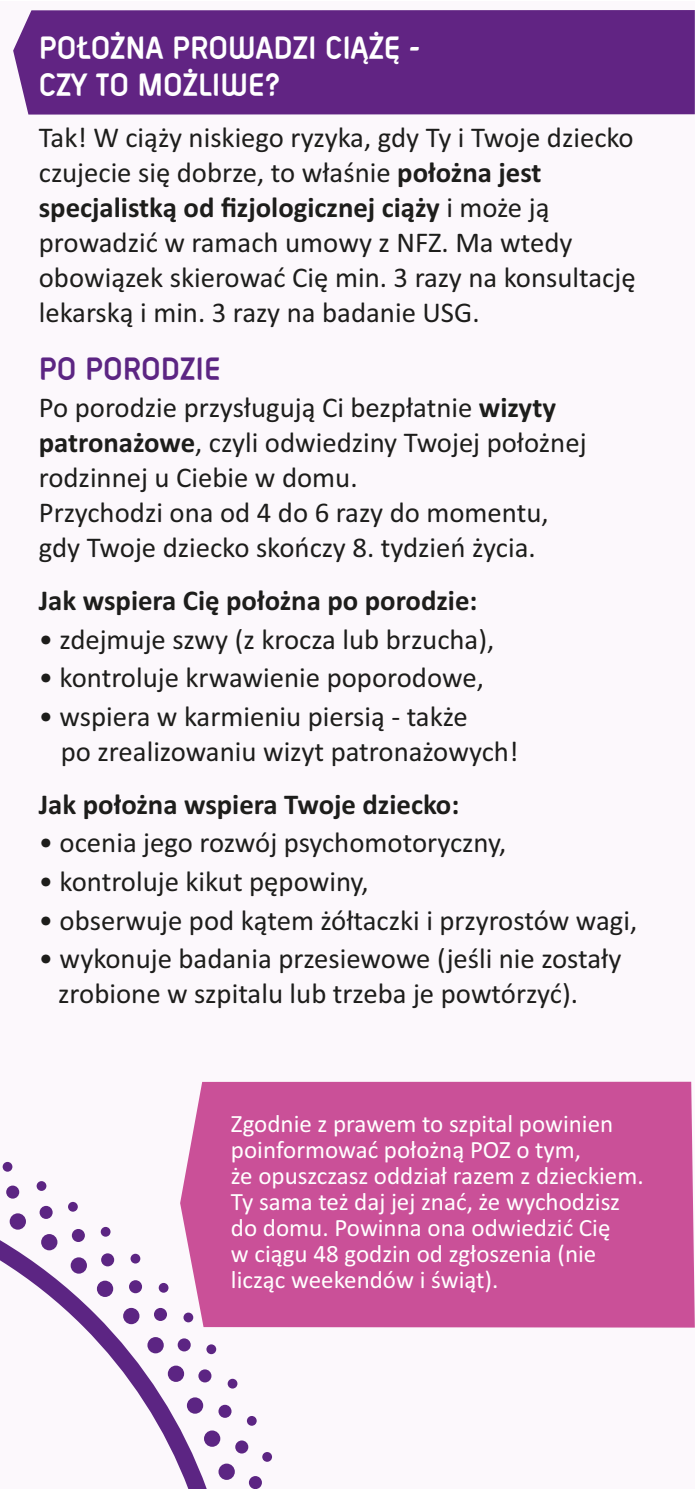
<style>
.page{position:relative;width:695px;height:1489px;background:#fff}
.page>*{position:absolute;margin:0;border:0;box-sizing:border-box;transform-origin:0 0}
.t1{font:700 35px/37px "Layar Bahtera Doomsday Condensed";color:#fff}
.t2{font:700 35px "Layar Bahtera Doomsday Condensed";color:#5c2583}
.t3{font:28.75px/35px "Calibri";color:#1d1d1b}
.t4{font:700 28.75px "Calibri";color:#1d1d1b}
.t5{font:25px/26px "Calibri";color:#fff}
.s1{font-weight:700}
</style>
<div class="page">
<div style="left:0;top:1px;width:694px;height:1487px;background:#fcf8fc"></div>
<svg style="left:0;top:1239px;width:207px;height:249px"></svg>
<div style="left:6px;top:1185px;width:13px;height:13px;background:#5c2583;border-radius:50%"></div>
<div style="left:40px;top:1205px;width:13px;height:13px;background:#5c2583;border-radius:50%"></div>
<div style="left:72px;top:1228px;width:13px;height:13px;background:#5c2583;border-radius:50%"></div>
<div style="left:101px;top:1253px;width:13px;height:13px;background:#5c2583;border-radius:50%"></div>
<div style="left:129px;top:1280px;width:13px;height:13px;background:#5c2583;border-radius:50%"></div>
<div style="left:154px;top:1307px;width:13px;height:13px;background:#5c2583;border-radius:50%"></div>
<div style="left:178px;top:1338px;width:13px;height:13px;background:#5c2583;border-radius:50%"></div>
<div style="left:198px;top:1369px;width:13px;height:13px;background:#5c2583;border-radius:50%"></div>
<div style="left:218px;top:1404px;width:13px;height:13px;background:#5c2583;border-radius:50%"></div>
<div style="left:235px;top:1440px;width:13px;height:13px;background:#5c2583;border-radius:50%"></div>
<div style="left:249px;top:1475px;width:13px;height:13px;background:#5c2583;border-radius:50%"></div>
<div style="left:3px;top:1161px;width:9px;height:10px;background:#5c2583;border-radius:50%"></div>
<svg style="left:37px;top:1180px;width:9px;height:10px"></svg>
<div style="left:68px;top:1201px;width:10px;height:10px;background:#5c2583;border-radius:50%"></div>
<div style="left:101px;top:1226px;width:9px;height:10px;background:#5c2583;border-radius:50%"></div>
<div style="left:130px;top:1253px;width:10px;height:10px;background:#5c2583;border-radius:50%"></div>
<div style="left:159px;top:1282px;width:9px;height:10px;background:#5c2583;border-radius:50%"></div>
<div style="left:206px;top:1344px;width:10px;height:9px;background:#5c2583;border-radius:50%"></div>
<svg style="left:227px;top:1378px;width:10px;height:10px"></svg>
<div style="left:247px;top:1415px;width:10px;height:10px;background:#5c2583;border-radius:50%"></div>
<svg style="left:262px;top:1451px;width:10px;height:10px"></svg>
<div style="left:10px;top:1213px;width:16px;height:16px;background:#5c2583;border-radius:50%"></div>
<div style="left:41px;top:1233px;width:16px;height:17px;background:#5c2583;border-radius:50%"></div>
<div style="left:71px;top:1257px;width:16px;height:16px;background:#5c2583;border-radius:50%"></div>
<div style="left:97px;top:1280px;width:16px;height:16px;background:#5c2583;border-radius:50%"></div>
<div style="left:123px;top:1307px;width:16px;height:16px;background:#5c2583;border-radius:50%"></div>
<div style="left:147px;top:1336px;width:17px;height:17px;background:#5c2583;border-radius:50%"></div>
<div style="left:168px;top:1365px;width:16px;height:16px;background:#5c2583;border-radius:50%"></div>
<div style="left:187px;top:1397px;width:16px;height:16px;background:#5c2583;border-radius:50%"></div>
<div style="left:204px;top:1430px;width:16px;height:16px;background:#5c2583;border-radius:50%"></div>
<div style="left:218px;top:1463px;width:17px;height:16px;background:#5c2583;border-radius:50%"></div>
<div style="left:13px;top:10px;width:681px;height:105px;background:#612483"></div>
<div style="left:180px;top:1081px;width:514px;height:246px;background:#ca5098"></div>
<p class="t1" style="left:39px;top:29px;width:382px">POŁOŻNA PROWADZI CIĄŻĘ -<br>CZY TO MOŻLIWE?</p>
<p class="t3" style="left:39px;top:122px;width:598px">Tak! W ciąży niskiego ryzyka, gdy Ty i Twoje dziecko czujecie się dobrze, to właśnie <span class="s1">położna jest specjalistką od fizjologicznej ciąży</span> i może ją prowadzić w ramach umowy z NFZ. Ma wtedy obowiązek skierować Cię min. 3 razy na konsultację lekarską i min. 3 razy na badanie USG.</p>
<p class="t2" style="left:39px;top:351px;width:184px">PO PORODZIE</p>
<p class="t3" style="left:39px;top:392px;width:549px">Po porodzie przysługują Ci bezpłatnie <span class="s1">wizyty patronażowe</span>, czyli odwiedziny Twojej położnej rodzinnej u Ciebie w domu.<br>Przychodzi ona od 4 do 6 razy do momentu, gdy Twoje dziecko skończy 8. tydzień życia.</p>
<p class="t4" style="left:39px;top:588px;width:440px">Jak wspiera Cię położna po porodzie:</p>
<p class="t3" style="left:39px;top:624px;width:457px">• zdejmuje szwy (z krocza lub brzucha),</p>
<p class="t3" style="left:39px;top:662px;width:446px">• kontroluje krwawienie poporodowe,</p>
<p class="t3" style="left:61px;top:701px;width:459px;text-indent:-22px">• wspiera w karmieniu piersią - także<br>po zrealizowaniu wizyt patronażowych!</p>
<p class="t4" style="left:39px;top:792px;width:422px">Jak położna wspiera Twoje dziecko:</p>
<p class="t3" style="left:39px;top:827px;width:469px">• ocenia jego rozwój psychomotoryczny,</p>
<p class="t3" style="left:39px;top:866px;width:331px">• kontroluje kikut pępowiny,</p>
<p class="t3" style="left:39px;top:904px;width:600px">• obserwuje pod kątem żółtaczki i przyrostów wagi,</p>
<p class="t3" style="left:58px;top:943px;width:564px;text-indent:-19px">• wykonuje badania przesiewowe (jeśli nie zostały zrobione w szpitalu lub trzeba je powtórzyć).</p>
<p class="t5" style="left:231px;top:1112px;width:414px">Zgodnie z prawem to szpital powinien poinformować położną POZ o tym,<br>że opuszczasz oddział razem z dzieckiem.<br>Ty sama też daj jej znać, że wychodzisz do domu. Powinna ona odwiedzić Cię<br>w ciągu 48 godzin od zgłoszenia (nie licząc weekendów i świąt).</p>
</div>
